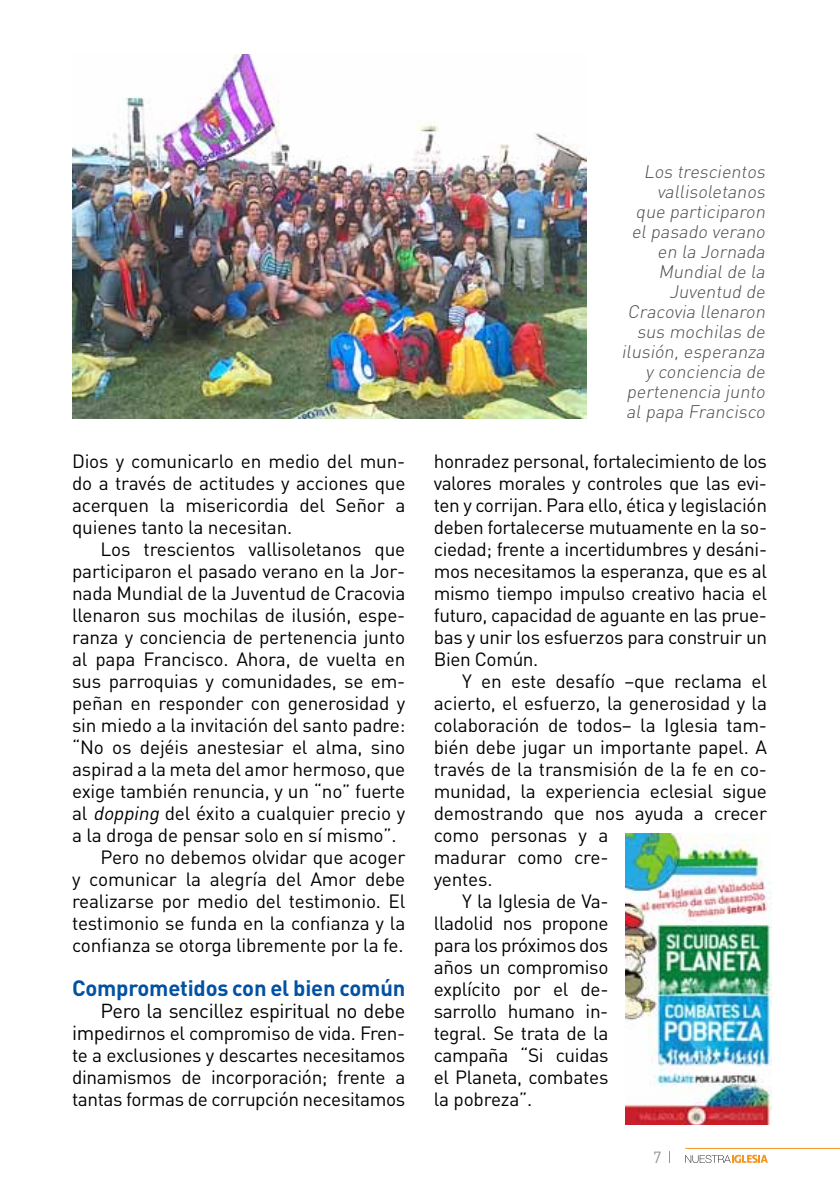
<style>
.page{position:relative;width:840px;height:1191px;background:#fff}
.page>*{position:absolute;margin:0;border:0;box-sizing:border-box;transform-origin:0 0}
.t1{font:700 22px "DIN Pro";letter-spacing:-.01em;color:#0251a3}
.t2{font:20px "DIN Pro";letter-spacing:-.02em;color:#000}
.t3{font:19px/22px "DIN Pro";letter-spacing:-.01em;color:#000;text-align:justify}
.t4{font:italic 300 18px/20px "DIN Pro";color:#4d4d4f;text-align:right}
.t5{font:16px "DIN Pro";color:#939598}
.s1{font-style:italic}
.s2{font-size:20px}
</style>
<div class="page">
<hr style="left:685px;top:1148px;width:154px;height:1px;background:#f7941e">
<svg style="left:685px;top:1154px;width:82px;height:9px"></svg>
<img style="left:72px;top:54px;width:514px;height:364px">
<img style="left:625px;top:833px;width:146px;height:291px">
<p class="t3" style="left:72px;top:449px;width:334px">Dios y comunicarlo en medio del mun&shy;do a través de actitudes y acciones que acerquen la misericordia del Señor a quienes tanto la necesitan.</p>
<p class="t3" style="left:100px;top:537px;width:306px">Los trescientos vallisoletanos que</p>
<p class="t3" style="left:72px;top:559px;width:334px">participaron el pasado verano en la Jor-</p>
<p class="t3" style="left:72px;top:581px;width:334px">nada Mundial de la Juventud de Cracovia</p>
<p class="t3" style="left:72px;top:603px;width:334px">llenaron sus mochilas de ilusión, espe-</p>
<p class="t3" style="left:72px;top:625px;width:334px">ranza y conciencia de pertenencia junto</p>
<p class="t3" style="left:72px;top:647px;width:334px">al papa Francisco. Ahora, de vuelta en</p>
<p class="t3" style="left:72px;top:669px;width:334px">sus parroquias y comunidades, se em-</p>
<p class="t3" style="left:72px;top:691px;width:334px">peñan en responder con generosidad y</p>
<p class="t3" style="left:72px;top:713px;width:334px">sin miedo a la invitación del santo padre:</p>
<p class="t3" style="left:72px;top:735px;width:334px">“No os dejéis anestesiar el alma, sino</p>
<p class="t3" style="left:72px;top:757px;width:334px">aspirad a la meta del amor hermoso, que</p>
<p class="t3" style="left:72px;top:779px;width:334px">exige también renuncia, y un “no” fuerte</p>
<p class="t3" style="left:72px;top:801px;width:334px">al <span class="s1">dopping</span> del éxito a cualquier precio y</p>
<p class="t3" style="left:72px;top:823px;width:326px">a la droga de pensar solo en sí mismo”.</p>
<p class="t3" style="left:100px;top:845px;width:306px">Pero no debemos olvidar que acoger</p>
<p class="t3" style="left:72px;top:867px;width:334px">y comunicar la alegría del Amor debe</p>
<p class="t3" style="left:72px;top:889px;width:334px">realizarse por medio del testimonio. El</p>
<p class="t3" style="left:72px;top:911px;width:334px">testimonio se funda en la confianza y la</p>
<p class="t3" style="left:72px;top:933px;width:333px">confianza se otorga libremente por la fe.</p>
<p class="t1" style="left:72px;top:973px;width:334px">Comprometidos con el bien común</p>
<p class="t2" style="left:100px;top:997px;width:306px">Pero la sencillez espiritual no debe</p>
<p class="t3" style="left:72px;top:1021px;width:334px"><span class="s2">imp</span>edirnos el compromiso de vida. Fren&shy;te a exclusiones y descartes necesitamos dinamismos de incorporación; frente a tantas formas de corrupción necesitamos</p>
<p class="t4" style="left:621px;top:161px;width:149px">Los trescientos vallisoletanos que participaron elpasado verano en la Jornada<br>Mundialde la<br>Juventud de<br>Cracovia llenaron sus mochilas de ilusión,esperanza y conciencia de pertenencia junto alpapa Francisco</p>
<p class="t3" style="left:433px;top:449px;width:334px">honradez personal, fortalecimiento de los valores morales y controles que las evi&shy;ten y corrijan. Para ello, ética y legislación deben fortalecerse mutuamente en la so&shy;ciedad; frente a incertidumbres y desáni&shy;mos necesitamos la esperanza, que es al mismo tiempo impulso creativo hacia el futuro, capacidad de aguante en las prue&shy;bas y unir los esfuerzos para construir un Bien Común.</p>
<p class="t3" style="left:462px;top:669px;width:306px">Y en este desafío –que reclama el</p>
<p class="t3" style="left:433px;top:691px;width:334px">acierto, el esfuerzo, la generosidad y la</p>
<p class="t3" style="left:433px;top:713px;width:334px">colaboración de todos– la Iglesia tam-</p>
<p class="t3" style="left:433px;top:735px;width:334px">bién debe jugar un importante papel. A</p>
<p class="t3" style="left:433px;top:757px;width:334px">través de la transmisión de la fe en co-</p>
<p class="t3" style="left:433px;top:779px;width:334px">munidad, la experiencia eclesial sigue</p>
<p class="t3" style="left:433px;top:801px;width:334px">demostrando que nos ayuda a crecer</p>
<p class="t3" style="left:433px;top:823px;width:176px">como personas y a</p>
<p class="t3" style="left:433px;top:845px;width:176px">madurar como cre-</p>
<p class="t3" style="left:433px;top:867px;width:60px">yentes.</p>
<p class="t3" style="left:462px;top:889px;width:148px">Y la Iglesia de Va-</p>
<p class="t3" style="left:433px;top:911px;width:176px">lladolid nos propone</p>
<p class="t3" style="left:433px;top:933px;width:176px">para los próximos dos</p>
<p class="t3" style="left:433px;top:955px;width:176px">años un compromiso</p>
<p class="t3" style="left:433px;top:977px;width:176px">explícito por el de-</p>
<p class="t3" style="left:433px;top:999px;width:176px">sarrollo humano in-</p>
<p class="t3" style="left:433px;top:1021px;width:176px">tegral. Se trata de la</p>
<p class="t3" style="left:433px;top:1043px;width:176px">campaña “Si cuidas</p>
<p class="t3" style="left:433px;top:1065px;width:176px">el Planeta, combates</p>
<p class="t3" style="left:433px;top:1087px;width:100px">la pobreza”.</p>
<p class="t5" style="left:652px;top:1146px;width:10px">7</p>
</div>
